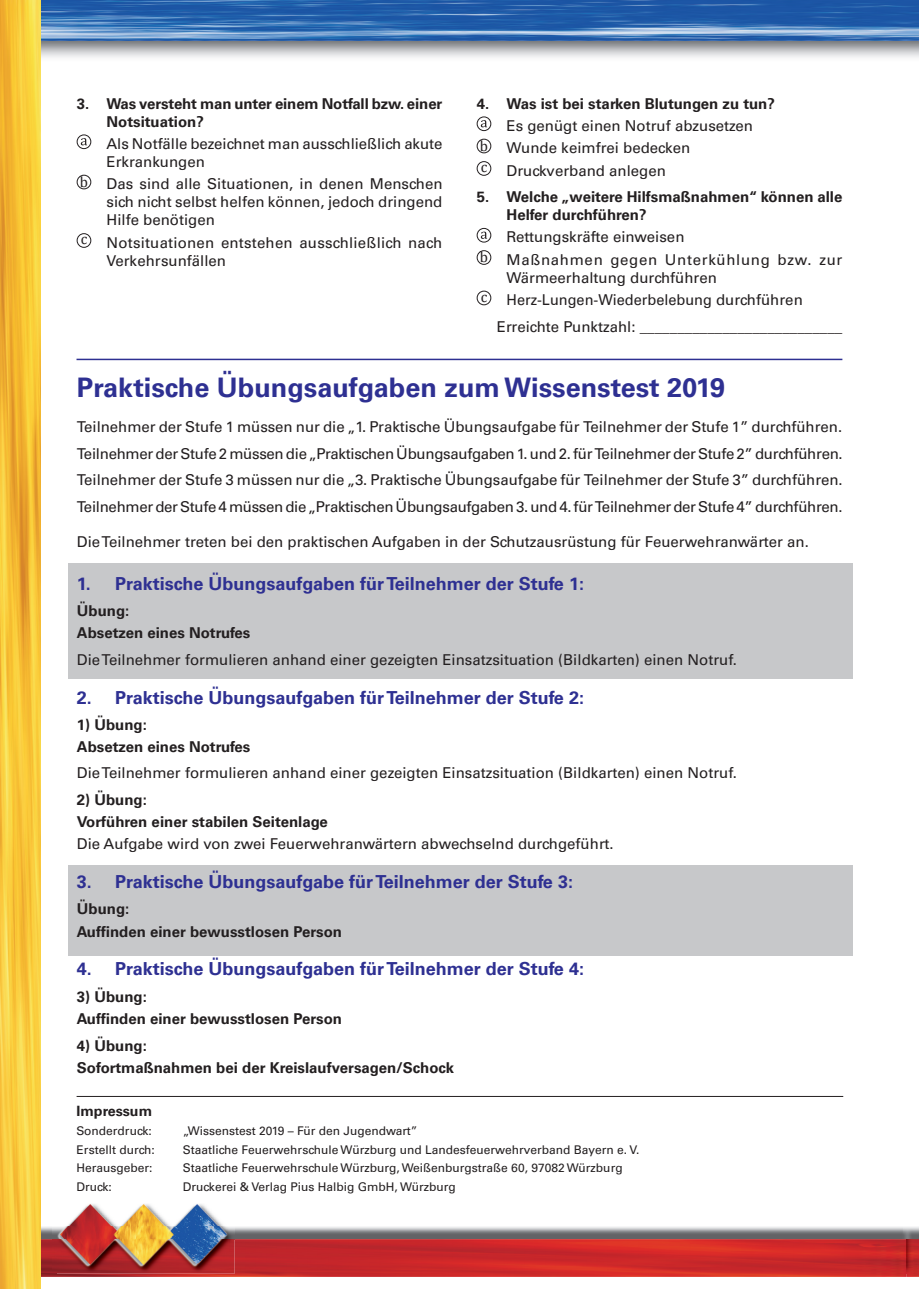
<style>
.page{position:relative;width:919px;height:1289px;background:#fff}
.page>*{position:absolute;margin:0;border:0;box-sizing:border-box;transform-origin:0 0}
.t1{font:700 27px "Univers LT Pro 65";color:#2e3092}
.t2{font:700 18px "Univers LT Pro 65";color:#2e3092}
.t3{font:15px/26.5px "Univers LT Pro 55 Roman";color:#231f20}
.t4{font:700 15px/22.2px "Univers LT Pro 65";color:#231f20}
.t5{font:15px/22.2px "Univers LT Pro 55 Roman";letter-spacing:.045em;color:#231f20}
.t6{font:15px "Cambria";color:#231f20}
.t7{font:700 14.25px "Univers LT Pro 65";color:#231f20}
.t8{font:12px "Univers LT Pro 55 Roman";color:#231f20}
</style>
<div class="page">
<img style="left:912px;top:1227px;width:6px;height:12px">
<img style="left:41px;top:1239px;width:877px;height:37px">
<img style="left:41px;top:1227px;width:871px;height:46px">
<img style="left:906px;top:1239px;width:6px;height:34px">
<img style="left:41px;top:0;width:877px;height:41px">
<img style="left:0;top:0;width:41px;height:1288px">
<img style="left:229px;top:1227px;width:5px;height:12px">
<img style="left:57px;top:1239px;width:177px;height:34px">
<img style="left:52px;top:1227px;width:5px;height:42px">
<img style="left:57px;top:1204px;width:172px;height:65px">
<div style="left:68px;top:563px;width:785px;height:115px;background:#c7c8ca"></div>
<div style="left:68px;top:865px;width:785px;height:91px;background:#c7c8ca"></div>
<hr style="left:77px;top:1096px;width:766px;height:1px;background:#231f20">
<svg style="left:81px;top:138px;width:6px;height:7px"></svg>
<div style="left:77px;top:134px;width:14px;height:15px;border:1px solid #231f20;border-radius:50%"></div>
<div style="left:77px;top:175px;width:14px;height:14px;border:1px solid #231f20;border-radius:50%"></div>
<div style="left:77px;top:233px;width:14px;height:15px;border:1px solid #231f20;border-radius:50%"></div>
<svg style="left:481px;top:120px;width:6px;height:7px"></svg>
<div style="left:476px;top:116px;width:15px;height:15px;border:1px solid #231f20;border-radius:50%"></div>
<div style="left:476px;top:139px;width:15px;height:14px;border:1px solid #231f20;border-radius:50%"></div>
<div style="left:476px;top:161px;width:15px;height:15px;border:1px solid #231f20;border-radius:50%"></div>
<svg style="left:481px;top:232px;width:6px;height:7px"></svg>
<div style="left:476px;top:228px;width:15px;height:14px;border:1px solid #231f20;border-radius:50%"></div>
<div style="left:476px;top:250px;width:15px;height:15px;border:1px solid #231f20;border-radius:50%"></div>
<div style="left:476px;top:291px;width:15px;height:14px;border:1px solid #231f20;border-radius:50%"></div>
<hr style="left:76px;top:358px;width:766px;height:2px;background:#2e3092">
<p class="t4" style="left:106px;top:94px;width:337px;line-height:18px;text-indent:-30px">3. Was versteht man unter einem Notfall bzw. einer<br>Notsituation?</p>
<p class="t3" style="left:106px;top:134px;width:337px;line-height:18px">Als Notfälle bezeichnet man ausschließlich akute<br>Erkrankungen</p>
<p class="t3" style="left:106px;top:174px;width:337px;line-height:18px;text-align:justify;text-indent:-27px"><sup>b</sup> Das sind alle Situationen, in denen Menschen sich nicht selbst helfen können, jedoch dringend Hilfe benötigen</p>
<p class="t6" style="left:81px;top:230px;width:8px">c</p>
<p class="t3" style="left:106px;top:233px;width:337px;line-height:18px">Notsituationen entstehen ausschließlich nach<br>Verkehrsunfällen</p>
<p class="t4" style="left:476px;top:92px;width:299px">4. Was ist bei starken Blutungen zu tun?</p>
<p class="t3" style="left:480px;top:114px;width:275px;line-height:22.2px;text-indent:27px">Es genügt einen Notruf abzusetzen <sup>b</sup> Wunde keimfrei bedecken</p>
<p class="t6" style="left:480px;top:158px;width:8px">c</p>
<p class="t3" style="left:506px;top:156px;width:161px">Druckverband anlegen</p>
<p class="t4" style="left:506px;top:187px;width:337px;line-height:18px;text-indent:-30px">5. Welche „weitere Hilfsmaßnahmen“ können alle<br>Helfer durchführen?</p>
<p class="t5" style="left:480px;top:225px;width:364px;text-indent:27px">Rettungskräfte einweisen<br><sup>b</sup> Maßnahmen gegen Unterkühlung bzw. zur</p>
<p class="t3" style="left:506px;top:263px;width:212px">Wärmeerhaltung durchführen</p>
<p class="t6" style="left:480px;top:288px;width:8px">c</p>
<p class="t3" style="left:497px;top:286px;width:347px;text-indent:10px">Herz-Lungen-Wiederbelebung durchführen<br>Erreichte Punktzahl: ___________________________</p>
<h1 class="t1" style="left:77px;top:368px;width:650px">Praktische Übungsaufgaben zum Wissenstest 2019</h1>
<p class="t3" style="left:77px;top:413px;width:767px;text-align:justify">Teilnehmer der Stufe 1 müssen nur die „1. Praktische Übungsaufgabe für Teilnehmer der Stufe 1” durchführen.<br>Teilnehmer der Stufe 2 müssen die „Praktischen Übungsaufgaben 1. und 2. für Teilnehmer der Stufe 2” durchführen.<br>Teilnehmer der Stufe 3 müssen nur die „3. Praktische Übungsaufgabe für Teilnehmer der Stufe 3” durchführen.<br>Teilnehmer der Stufe 4 müssen die „Praktischen Übungsaufgaben 3. und 4. für Teilnehmer der Stufe 4” durchführen.</p>
<p class="t3" style="left:77px;top:527px;width:733px">Die Teilnehmer treten bei den praktischen Aufgaben in der Schutzausrüstung für Feuerwehranwärter an.</p>
<p class="t2" style="left:77px;top:570px;width:508px">1. Praktische Übungsaufgaben für Teilnehmer der Stufe 1:</p>
<p class="t4" style="left:77px;top:599px;width:175px">Übung:<br>Absetzen eines Notrufes</p>
<p class="t3" style="left:77px;top:645px;width:661px">Die Teilnehmer formulieren anhand einer gezeigten Einsatzsituation (Bildkarten) einen Notruf.</p>
<p class="t2" style="left:77px;top:684px;width:508px">2. Praktische Übungsaufgaben für Teilnehmer der Stufe 2:</p>
<p class="t4" style="left:77px;top:713px;width:175px">1) Übung:<br>Absetzen eines Notrufes</p>
<p class="t3" style="left:77px;top:759px;width:661px">Die Teilnehmer formulieren anhand einer gezeigten Einsatzsituation (Bildkarten) einen Notruf.</p>
<p class="t4" style="left:77px;top:787px;width:252px">2) Übung:<br>Vorführen einer stabilen Seitenlage</p>
<p class="t3" style="left:77px;top:830px;width:538px">Die Aufgabe wird von zwei Feuerwehranwärtern abwechselnd durchgeführt.</p>
<p class="t2" style="left:77px;top:868px;width:497px">3. Praktische Übungsaufgabe für Teilnehmer der Stufe 3:</p>
<p class="t4" style="left:77px;top:897px;width:267px">Übung:<br>Auffinden einer bewusstlosen Person</p>
<p class="t2" style="left:77px;top:956px;width:508px">4. Praktische Übungsaufgaben für Teilnehmer der Stufe 4:</p>
<p class="t4" style="left:77px;top:984px;width:267px">3) Übung:<br>Auffinden einer bewusstlosen Person</p>
<p class="t4" style="left:77px;top:1033px;width:378px">4) Übung:<br>Sofortmaßnahmen bei der Kreislaufversagen/Schock</p>
<p class="t7" style="left:76px;top:1101px;width:77px">Impressum</p>
<p class="t8" style="left:76px;top:1122px;width:77px">Sonderdruck:</p>
<p class="t8" style="left:183px;top:1122px;width:236px">„Wissenstest 2019 – Für den Jugendwart”</p>
<p class="t8" style="left:76px;top:1141px;width:80px">Erstellt durch:</p>
<p class="t8" style="left:183px;top:1141px;width:458px">Staatliche Feuerwehrschule Würzburg und Landesfeuerwehrverband Bayern e. V.</p>
<p class="t8" style="left:76px;top:1159px;width:78px">Herausgeber:</p>
<p class="t8" style="left:183px;top:1159px;width:441px">Staatliche Feuerwehrschule Würzburg, Weißenburgstraße 60, 97082 Würzburg</p>
<p class="t8" style="left:76px;top:1178px;width:37px">Druck:</p>
<p class="t8" style="left:183px;top:1178px;width:274px">Druckerei &amp; Verlag Pius Halbig GmbH, Würzburg</p>
</div>
